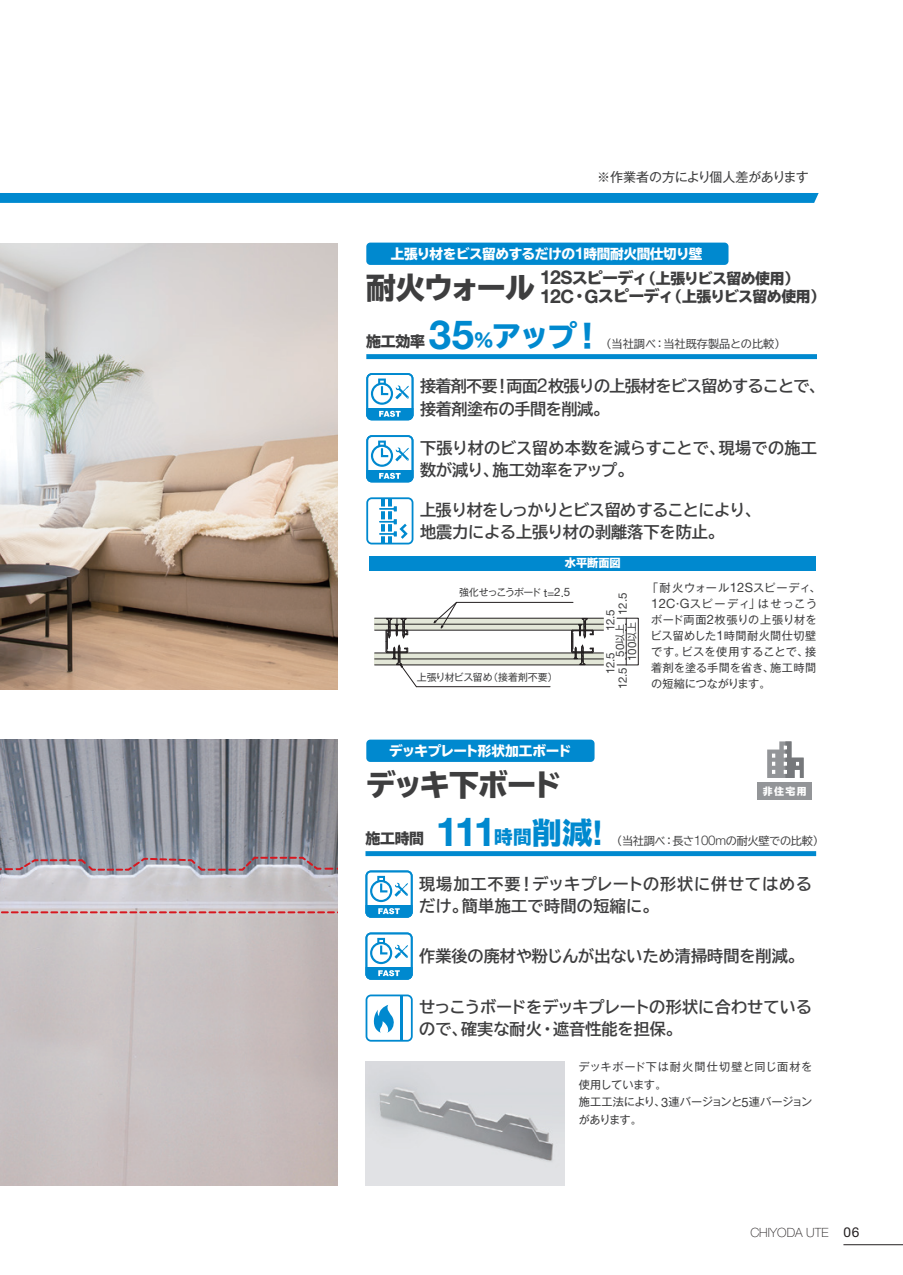
<style>
.page{position:relative;width:903px;height:1275px;background:#fff}
.page>*{position:absolute;margin:0;border:0;box-sizing:border-box;transform-origin:0 0}
.t1{font:700 40.25px "Helvetica Neue LT Std";color:#0089cf}
.t2{font:800 29.75px "TBUD Go Std";letter-spacing:-.05em;color:#3e3e3f}
.t3{font:800 29.75px "TBUD Go Std";color:#0089cf}
.t4{font:700 16.1px/22.4px "TBUD Go Std";color:#3e3e3f}
.t5{font:700 16.1px/22.4px "TBUD Go Std";letter-spacing:-.02em;color:#3e3e3f}
.t6{font:700 16.1px/22.4px "TBUD Go Std";letter-spacing:.02em;color:#3e3e3f}
.t7{font:700 16.1px/22.9px "TBUD Go Std";letter-spacing:-.05em;color:#3e3e3f}
.t8{font:800 14.88px/18.6px "TBUD Go Std";letter-spacing:-.03em;color:#3e3e3f}
.t9{font:800 13.65px "TBUD Go Std";letter-spacing:-.03em;color:#fff}
.t10{font:800 13.65px "TBUD Go Std";letter-spacing:-.06em;color:#fff}
.t11{font:12.95px "Gothic MB101 Pro";letter-spacing:-.03em;color:#3e3e3f}
.t12{font:100 12.78px "Helvetica Neue LT Std";color:#231f20}
.t13{font:11.55px/12.4px "Helvetica Neue LT Std";letter-spacing:-.015em;color:#3e3e3f}
.t14{font:11.2px/16.1px "Gothic MB101 Pro";letter-spacing:.015em;color:#3e3e3f}
.t15{font:11.2px "TBUD Go Std";letter-spacing:-.01em;color:#3e3e3f}
.t16{font:800 11.2px "TBUD Go Std";color:#fff}
.t17{font:9.97px "Gothic MB101 Pro";letter-spacing:-.01em;color:#3e3e3f}
.t18{font:9.97px "Gothic MB101 Pro";letter-spacing:-.095em;color:#3e3e3f}
.t19{font:800 9.97px "TBUD Go Std";color:#fff}
.s1{font-family:"Helvetica Neue LT Std";font-weight:700;font-size:16.45px}
.s2{font-family:"Helvetica Neue LT Std";font-weight:700;font-size:19.43px}
.s3{font-family:"Helvetica Neue LT Std";font-weight:700;font-size:18.55px}
.s4{font-size:16.1px}
.s5{font-family:"Helvetica Neue LT Std";font-weight:700;font-size:40.25px}
.s6{font-size:18.55px}
.s7{font-family:"Helvetica Neue LT Std";font-weight:400;font-size:19.43px}
.s8{font-family:"Helvetica Neue LT Std";font-size:11.38px}
.s9{font-family:"Helvetica Neue LT Std";font-size:11.55px}
.s10{font-size:11.38px}
.s11{font-family:"Gothic MB101 Pro";font-size:9.97px}
.s12{font-family:"Helvetica Neue LT Std";font-size:13.12px}
.s13{font-family:"Helvetica Neue LT Std";font-size:12.78px}
.s14{font-family:"TBUD Go Std";font-weight:800;font-size:18.55px}
.s15{font-family:"TBUD Go Std";font-weight:800;font-size:29.75px}
.s16{font-size:34.3px}
.s17{font-family:"Helvetica Neue LT Std";font-weight:300;font-size:13.47px}
.s18{font-family:"Helvetica Neue LT Std";font-weight:300;font-size:12.78px}
.s19{font-weight:400;font-size:13.65px}
</style>
<div class="page">
<svg style="left:365px;top:932px;width:48px;height:48px"></svg>
<img style="left:0;top:243px;width:337px;height:447px">
<svg style="left:0;top:193px;width:819px;height:10px"></svg>
<img style="left:366px;top:1062px;width:198px;height:124px">
<div style="left:366px;top:740px;width:228px;height:22px;background:#0089cf;border-radius:4px"></div>
<div style="left:757px;top:782px;width:55px;height:17px;background:#939598"></div>
<svg style="left:767px;top:741px;width:36px;height:37px"></svg>
<img style="left:0;top:739px;width:337px;height:447px">
<svg style="left:365px;top:870px;width:48px;height:48px"></svg>
<svg style="left:366px;top:994px;width:47px;height:48px"></svg>
<div style="left:365px;top:851px;width:451px;height:5px;background:#0089cf"></div>
<svg style="left:0;top:856px;width:337px;height:58px"></svg>
<div style="left:366px;top:243px;width:362px;height:22px;background:#0089cf;border-radius:4px"></div>
<svg style="left:366px;top:373px;width:47px;height:47px"></svg>
<div style="left:366px;top:354px;width:451px;height:5px;background:#0089cf"></div>
<svg style="left:366px;top:497px;width:47px;height:47px"></svg>
<div style="left:370px;top:556px;width:446px;height:14px;background:#0089cf"></div>
<div style="left:374px;top:653px;width:230px;height:12px;background:#e3e7d8"></div>
<div style="left:374px;top:618px;width:230px;height:12px;background:#e3e7d8"></div>
<svg style="left:570px;top:619px;width:24px;height:46px"></svg>
<hr style="left:374px;top:653px;width:230px;height:1px;background:#231f20">
<hr style="left:374px;top:659px;width:230px;height:1px;background:#231f20">
<hr style="left:374px;top:665px;width:230px;height:1px;background:#231f20">
<hr style="left:374px;top:618px;width:230px;height:1px;background:#231f20">
<hr style="left:374px;top:624px;width:230px;height:1px;background:#231f20">
<hr style="left:374px;top:630px;width:230px;height:1px;background:#231f20">
<svg style="left:433px;top:601px;width:24px;height:28px"></svg>
<hr style="left:456px;top:602px;width:117px;height:1px;background:#231f20">
<svg style="left:385px;top:618px;width:32px;height:70px"></svg>
<hr style="left:416px;top:686px;width:134px;height:1px;background:#231f20">
<div style="left:617px;top:618px;width:22px;height:47px;border:1px solid #231f20"></div>
<hr style="left:626px;top:618px;width:1px;height:47px;background:#231f20">
<div style="left:615px;top:621px;width:10px;height:39px;background:#fff"></div>
<svg style="left:366px;top:435px;width:47px;height:47px"></svg>
<hr style="left:843px;top:1244px;width:60px;height:1px;background:#231f20">
<p class="t11" style="left:597px;top:166px;width:213px">※作業者の方により個人差があります</p>
<p class="t9" style="left:391px;top:246px;width:313px">上張り材をビス留めするだけの<span class="s1">1</span>時間耐火間仕切り壁</p>
<h2 class="t2" style="left:366px;top:271px;width:170px">耐火ウォール</h2>
<h3 class="t8" style="left:540px;top:269px;width:287px"><span class="s2">12</span><span class="s3">S</span><span class="s4">スピーディ</span>（上張りビス留め使用）<br><span class="s2">12</span><span class="s3">C</span><span class="s4">・</span><span class="s3">G</span><span class="s4">スピーディ</span>（上張りビス留め使用）</h3>
<h2 class="t3" style="left:429px;top:320px;width:175px"><span class="s5">35</span><span class="s6">％</span>アップ！</h2>
<h3 class="t8" style="left:366px;top:333px;width:60px">施工効率</h3>
<p class="t15" style="left:600px;top:334px;width:187px">（当社調べ：当社既存製品との比較）</p>
<h3 class="t7" style="left:420px;top:374px;width:406px">接着剤不要！両面<span class="s7">2</span>枚張りの上張材をビス留めすることで、接着剤塗布の手間を削減。</h3>
<h3 class="t4" style="left:420px;top:437px;width:398px">下張り材のビス留め本数を減らすことで、現場での施工数が減り、施工効率をアップ。</h3>
<h3 class="t5" style="left:420px;top:499px;width:342px">上張り材をしっかりとビス留めすることにより、地震力による上張り材の剥離落下を防止。</h3>
<p class="t16" style="left:565px;top:557px;width:57px">水平断面図</p>
<p class="t18" style="left:459px;top:584px;width:113px">強化せっこうボード <span class="s8">t=</span><span class="s9">2</span><span class="s8">.</span><span class="s9">5</span></p>
<p class="t13" style="left:604px;top:615px;width:24px;text-indent:-16px;rotate:-90deg">12 5<span class="s10">.<br></span>12 5<span class="s10">.</span></p>
<p class="t13" style="left:604px;top:689px;width:39px;text-indent:15px;rotate:-90deg">12 5<span class="s10">.<br></span>12 5<span class="s10">.</span></p>
<p class="t13" style="left:626px;top:661px;width:41px;rotate:-90deg">100<span class="s11">以上</span></p>
<p class="t13" style="left:614px;top:657px;width:34px;rotate:-90deg">50<span class="s11">以上</span></p>
<p class="t17" style="left:417px;top:669px;width:142px">上張り材ビス留め（接着剤不要）</p>
<p class="t14" style="left:647px;top:578px;width:175px">「耐火ウォール<span class="s12">12</span><span class="s13">S</span>スピーディ、<br><span class="s12">12</span><span class="s13">C</span>・<span class="s13">G</span>スピーディ」はせっこうボード両面<span class="s12">2</span>枚張りの上張り材をビス留めした<span class="s12">1</span>時間耐火間仕切壁です。ビスを使用することで、接着剤を塗る手間を省き、施工時間の短縮につながります。</p>
<p class="t10" style="left:389px;top:743px;width:184px">デッキプレート形状加工ボード</p>
<h2 class="t2" style="left:366px;top:768px;width:197px">デッキ下ボード</h2>
<p class="t19" style="left:763px;top:785px;width:46px">非住宅用</p>
<h3 class="t8" style="left:365px;top:830px;width:60px">施工時間</h3>
<h1 class="t1" style="left:436px;top:806px;width:168px">111<span class="s14">時間</span><span class="s15">削減</span><span class="s16">!</span></h1>
<p class="t15" style="left:611px;top:831px;width:214px">（当社調べ：長さ<span class="s17">100</span><span class="s18">m</span>の耐火壁での比較）</p>
<h3 class="t6" style="left:419px;top:873px;width:394px">現場加工不要！デッキプレートの形状に併せてはめるだけ。簡単施工で時間の短縮に。</h3>
<h3 class="t4" style="left:419px;top:945px;width:386px">作業後の廃材や粉じんが出ないため清掃時間を削減。</h3>
<h3 class="t4" style="left:419px;top:996px;width:394px">せっこうボードをデッキプレートの形状に合わせているので、確実な耐火・遮音性能を担保。</h3>
<p class="t14" style="left:579px;top:1057px;width:235px;line-height:17.3px">デッキボード下は耐火間仕切壁と同じ面材を使用しています。<br>施工工法により、<span class="s12">3</span>連バージョンと<span class="s12">5</span>連バージョンがあります。</p>
<p class="t12" style="left:750px;top:1225px;width:111px">CHIYODA UTE <span class="s19">06</span></p>
</div>
